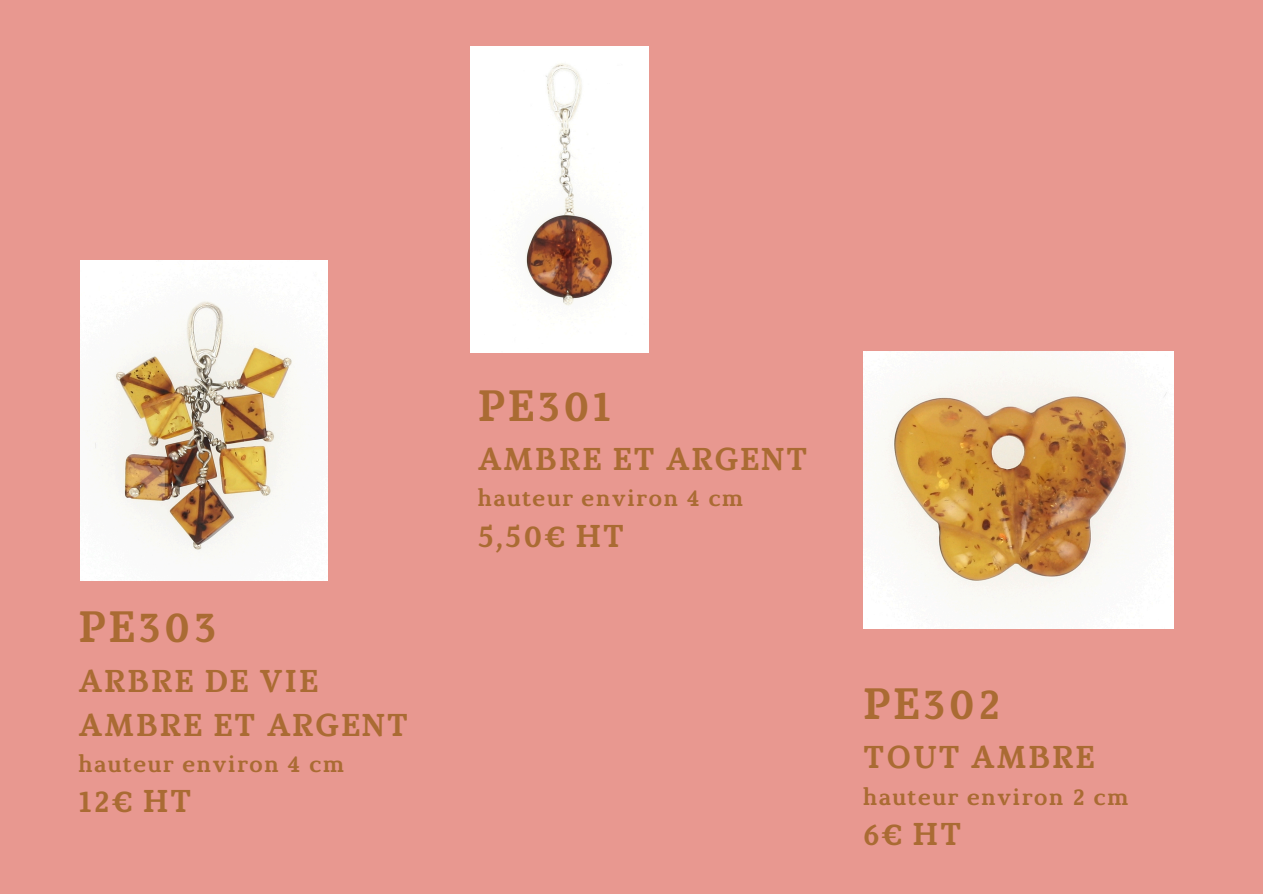
<style>
.page{position:relative;width:1263px;height:894px;background:#fff}
.page>*{position:absolute;margin:0;border:0;box-sizing:border-box;transform-origin:0 0}
.t1{font:700 43.8px "Marta";letter-spacing:.05em;color:#aa6b33}
.t2{font:700 31.5px/43.8px "Marta";letter-spacing:.05em;color:#aa6b33}
.t3{font:700 24px "Marta";letter-spacing:.05em;color:#aa6b33}
</style>
<div class="page">
<div style="left:0;top:0;width:1263px;height:893px;background:#e89890"></div>
<img style="left:80px;top:261px;width:248px;height:319px">
<img style="left:471px;top:46px;width:178px;height:306px">
<img style="left:863px;top:352px;width:311px;height:276px">
<p class="t1" style="left:78px;top:609px;width:140px">PE303</p>
<p class="t2" style="left:78px;top:662px;width:331px">ARBRE DE VIE<br>AMBRE ET ARGENT</p>
<p class="t3" style="left:78px;top:753px;width:267px">hauteur environ 4 cm</p>
<p class="t2" style="left:78px;top:782px;width:115px">12€ HT</p>
<h1 class="t1" style="left:478px;top:388px;width:135px">PE301</h1>
<h1 class="t2" style="left:478px;top:440px;width:331px">AMBRE ET ARGENT</h1>
<h1 class="t3" style="left:478px;top:488px;width:267px">hauteur environ 4 cm</h1>
<h1 class="t2" style="left:478px;top:517px;width:148px">5,50€ HT</h1>
<p class="t1" style="left:863px;top:685px;width:140px">PE302</p>
<p class="t2" style="left:863px;top:738px;width:233px">TOUT AMBRE</p>
<p class="t3" style="left:863px;top:786px;width:267px">hauteur environ 2 cm</p>
<p class="t2" style="left:863px;top:815px;width:100px">6€ HT</p>
</div>
